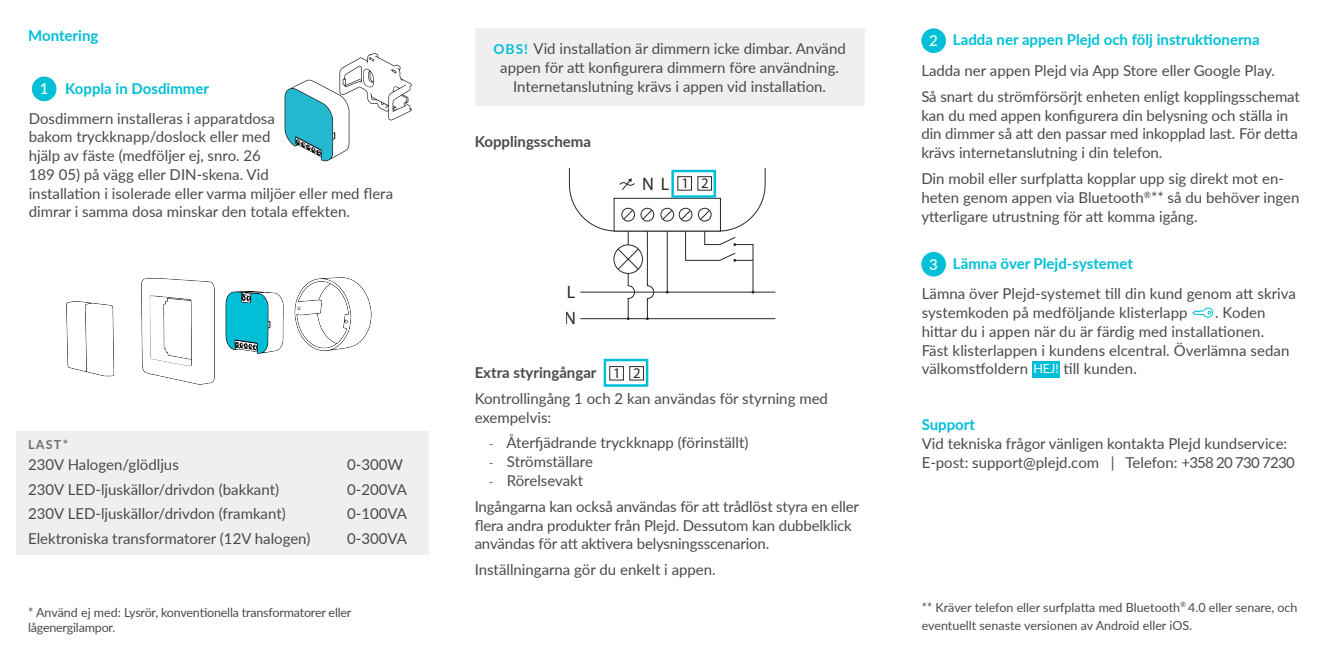
<style>
.page{position:relative;width:1340px;height:660px;background:#fff}
.page>*{position:absolute;margin:0;border:0;box-sizing:border-box;transform-origin:0 0}
.t1{font:18px/26px "Myriad Pro";color:#000}
.Tabell{font:15px/18.8px "Lato";color:#4a4a49}
.t2{font:700 15px "Lato";color:#00bfd6}
.t3{font:700 15px "Lato";color:#4a4a49}
.t4{font:500 15px "Lato";color:#fff}
.t5{font:12.5px/18.8px "Lato";letter-spacing:-.005em;color:#4a4a49}
.Teknisk_rubrik{font:700 12.5px "Lato";color:#706f6f}
.t6{font:12.5px "Lato";color:#fff}
.s1{font-weight:700;font-size:13.75px;color:#00bfd6}
.s2{font-size:14.75px}
.s3{font-family:"Avenir Next"}
</style>
<div class="page">
<div style="left:17px;top:430px;width:412px;height:124px;background:#efefef"></div>
<hr style="left:580px;top:318px;width:195px;height:1px;background:#000">
<hr style="left:580px;top:291px;width:195px;height:1px;background:#000">
<svg style="left:569px;top:168px;width:196px;height:152px"></svg>
<div style="left:474px;top:28px;width:390px;height:77px;background:#efefef"></div>
<img style="left:66px;top:277px;width:306px;height:108px">
<img style="left:284px;top:53px;width:128px;height:109px">
<div style="left:32px;top:76px;width:24px;height:25px;background:#00bfd6;border-radius:50%"></div>
<div style="left:921px;top:252px;width:25px;height:24px;background:#00bfd6;border-radius:50%"></div>
<div style="left:921px;top:28px;width:25px;height:25px;background:#00bfd6;border-radius:50%"></div>
<div style="left:1032px;top:360px;width:27px;height:17px;background:#00bfd6"></div>
<svg style="left:1192px;top:307px;width:22px;height:10px"></svg>
<svg style="left:606px;top:358px;width:43px;height:28px"></svg>
<div style="left:629px;top:366px;width:15px;height:14px;border:1px solid #000"></div>
<div style="left:603px;top:358px;width:45px;height:28px;border:2px solid #00bfd6"></div>
<div style="left:671px;top:170px;width:45px;height:27px;border:2px solid #00bfd6"></div>
<h1 class="t2" style="left:28px;top:24px;width:72px">Montering</h1>
<p class="t4" style="left:40px;top:77px;width:10px">1</p>
<p class="t2" style="left:65px;top:77px;width:145px">Koppla in Dosdimmer</p>
<p class="Tabell" style="left:29px;top:108px;width:366px">Dosdimmern installeras i apparatdosa<br>bakom tryckknapp/doslock eller med<br>hjälp av fäste (medföljer ej, snro. 26<br>189 05) på vägg eller DIN-skena. Vid<br>installation i isolerade eller varma miljöer eller med flera dimrar i samma dosa minskar den totala effekten.</p>
<p class="Teknisk_rubrik" style="left:28px;top:435px;width:41px">LAST*</p>
<p class="Tabell" style="left:28px;top:454px;width:152px">230V Halogen/glödljus</p>
<p class="Tabell" style="left:347px;top:454px;width:57px">0-300W</p>
<p class="Tabell" style="left:28px;top:479px;width:252px">230V LED-ljuskällor/drivdon (bakkant)</p>
<p class="Tabell" style="left:347px;top:479px;width:61px">0-200VA</p>
<p class="Tabell" style="left:28px;top:503px;width:259px">230V LED-ljuskällor/drivdon (framkant)</p>
<p class="Tabell" style="left:347px;top:503px;width:61px">0-100VA</p>
<p class="Tabell" style="left:28px;top:528px;width:284px">Elektroniska transformatorer (12V halogen)</p>
<p class="Tabell" style="left:347px;top:528px;width:61px">0-300VA</p>
<p class="t5" style="left:28px;top:603px;width:325px;line-height:15px">* Använd ej med: Lysrör, konventionella transformatorer eller lågenergilampor.</p>
<h1 class="Tabell" style="left:493px;top:39px;width:354px;text-align:center"><span class="s1">OBS!</span> Vid installation är dimmern icke dimbar. Använd appen för att konfigurera dimmern före användning.<br>Internetanslutning krävs i appen vid installation.</h1>
<h1 class="t3" style="left:474px;top:130px;width:118px">Kopplingsschema</h1>
<p class="t1" style="left:565px;top:278px;width:13px">L<br>N</p>
<p class="t1" style="left:642px;top:170px;width:68px">NL<span class="s2">12</span></p>
<h1 class="t3" style="left:474px;top:361px;width:123px">Extra styringångar</h1>
<p class="Tabell" style="left:474px;top:388px;width:355px">Kontrollingång 1 och 2 kan användas för styrning med exempelvis:</p>
<p class="Tabell" style="left:489px;top:432px;width:261px"><span class="s3">-</span> Återfjädrande tryckknapp (förinställt)</p>
<p class="Tabell" style="left:489px;top:451px;width:106px"><span class="s3">-</span> Strömställare</p>
<p class="Tabell" style="left:489px;top:470px;width:96px"><span class="s3">-</span> Rörelsevakt</p>
<p class="Tabell" style="left:474px;top:496px;width:386px">Ingångarna kan också användas för att trådlöst styra en eller flera andra produkter från Plejd. Dessutom kan dubbelklick användas för att aktivera belysningsscenarion.</p>
<p class="Tabell" style="left:474px;top:559px;width:243px">Inställningarna gör du enkelt i appen.</p>
<p class="t1" style="left:574px;top:360px;width:68px">NL<span class="s2">12</span></p>
<p class="t1" style="left:497px;top:494px;width:13px">N</p>
<p class="t4" style="left:929px;top:29px;width:10px">2</p>
<p class="t2" style="left:952px;top:28px;width:308px">Ladda ner appen Plejd och följ instruktionerna</p>
<p class="Tabell" style="left:921px;top:60px;width:355px">Ladda ner appen Plejd via App Store eller Google Play.</p>
<p class="Tabell" style="left:921px;top:86px;width:380px">Så snart du strömförsörjt enheten enligt kopplingsschemat kan du med appen konfigurera din belysning och ställa in din dimmer så att den passar med inkopplad last. För detta krävs internetanslutning i din telefon.</p>
<p class="Tabell" style="left:921px;top:168px;width:379px">Din mobil eller surfplatta kopplar upp sig direkt mot en&shy;heten genom appen via Bluetooth<sup>®</sup>** så du behöver ingen ytterligare utrustning för att komma igång.</p>
<p class="t4" style="left:929px;top:254px;width:10px">3</p>
<p class="t2" style="left:952px;top:252px;width:181px">Lämna över Plejd-systemet</p>
<p class="Tabell" style="left:921px;top:283px;width:376px">Lämna över Plejd-systemet till din kund genom att skriva systemkoden på medföljande klisterlapp</p>
<p class="Tabell" style="left:921px;top:302px;width:369px;text-indent:293px">. Koden hittar du i appen när du är färdig med installationen.<br>Fäst klisterlappen i kundens elcentral. Överlämna sedan välkomstfoldern</p>
<p class="Tabell" style="left:1063px;top:358px;width:75px">till kunden.</p>
<p class="t6" style="left:1033px;top:359px;width:27px">HEJ!</p>
<h1 class="t2" style="left:921px;top:413px;width:55px">Support</h1>
<p class="Tabell" style="left:921px;top:433px;width:367px">Vid tekniska frågor vänligen kontakta Plejd kundservice:</p>
<p class="Tabell" style="left:921px;top:452px;width:374px">E-post: support@plejd.com | Telefon: +358 20 730 7230</p>
<p class="t5" style="left:921px;top:596px;width:377px">** Kräver telefon eller surfplatta med Bluetooth<sup>®</sup> 4.0 eller senare, och eventuellt senaste versionen av Android eller iOS.</p>
</div>
